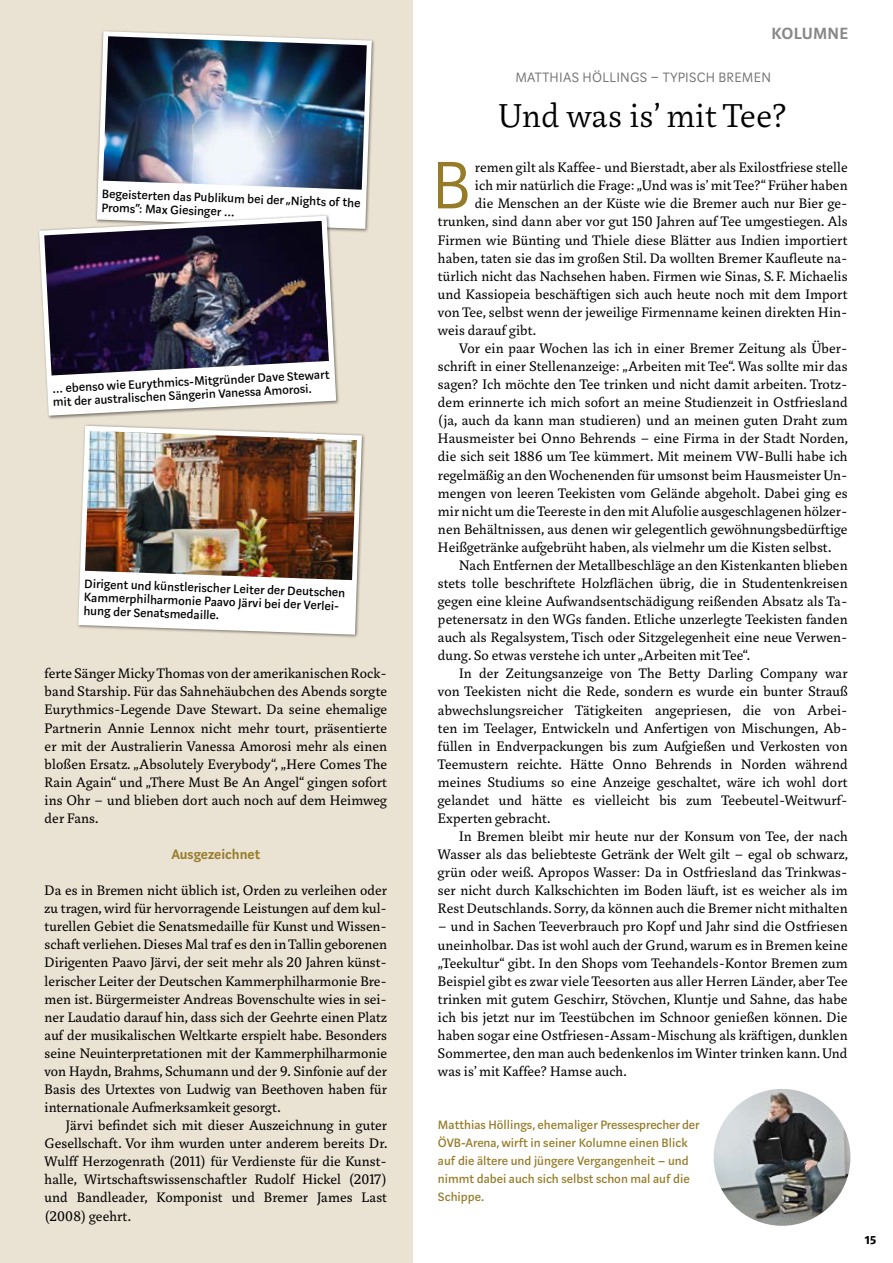
<style>
.page{position:relative;width:893px;height:1263px;background:#fff}
.page>*{position:absolute;margin:0;border:0;box-sizing:border-box;transform-origin:0 0}
.t1{font:300 74.25px "Marat Sans";color:#967c29}
.t2{font:300 36px "Marat";letter-spacing:.01em;color:#000}
.t3{font:600 18px "Marat Sans";letter-spacing:.01em;color:#878787}
.t4{font:15px/18px "Marat";letter-spacing:.01em;color:#000;text-align:justify}
.t5{font:300 15px "Marat Sans";letter-spacing:.02em;color:#706f6f}
.t6{font:600 15px "Marat Sans";color:#967c29}
.t7{font:500 13.5px/13.5px "Marat Sans";color:#000}
.t8{font:500 13.5px/18px "Marat Sans";color:#967c29}
.t9{font:700 13.5px "Marat Sans";color:#000}
</style>
<div class="page">
<div style="left:0;top:0;width:412px;height:1263px;background:#eae2d2"></div>
<img style="left:714px;top:1089px;width:136px;height:137px;border-radius:68px">
<img style="left:77px;top:424px;width:287px;height:213px">
<img style="left:95px;top:30px;width:279px;height:201px">
<svg style="left:81px;top:570px;width:275px;height:62px"></svg>
<svg style="left:99px;top:180px;width:266px;height:49px"></svg>
<img style="left:38px;top:213px;width:301px;height:205px">
<svg style="left:49px;top:360px;width:284px;height:55px"></svg>
<p class="t7" style="left:102px;top:187px;width:260px;rotate:2deg">Begeisterten das Publikum bei der „Nights of the<br>Proms“: Max Giesinger …</p>
<p class="t7" style="left:52px;top:382px;width:279px;rotate:-3deg">… ebenso wie Eurythmics-Mitgründer Dave Stewart mit der australischen Sängerin Vanessa Amorosi.</p>
<p class="t7" style="left:85px;top:577px;width:263px;rotate:2deg">Dirigent und künstlerischer Leiter der Deutschen<br>Kammerphilharmonie Paavo Järvi bei der Verlei&shy;hung der Senatsmedaille.</p>
<p class="t4" style="left:45px;top:665px;width:344px">ferte Sänger Micky Thomas von der amerikanischen Rock&shy;band Starship. Für das Sahnehäubchen des Abends sorgte Eurythmics-Legende Dave Stewart. Da seine ehemalige Partnerin Annie Lennox nicht mehr tourt, präsentierte er mit der Australierin Vanessa Amorosi mehr als einen bloßen Ersatz. „Absolutely Everybody“, „Here Comes The Rain Again“ und „There Must Be An Angel“ gingen sofort ins Ohr – und blieben dort auch noch auf dem Heimweg der Fans.</p>
<p class="t6" style="left:171px;top:846px;width:90px">Ausgezeichnet</p>
<p class="t4" style="left:45px;top:882px;width:344px">Da es in Bremen nicht üblich ist, Orden zu verleihen oder zu tragen, wird für hervorragende Leistungen auf dem kul&shy;turellen Gebiet die Senatsmedaille für Kunst und Wissen&shy;schaft verliehen. Dieses Mal traf es den in Tallin geborenen Dirigenten Paavo Järvi, der seit mehr als 20 Jahren künst&shy;lerischer Leiter der Deutschen Kammerphilharmonie Bre&shy;men ist. Bürgermeister Andreas Bovenschulte wies in sei&shy;ner Laudatio darauf hin, dass sich der Geehrte einen Platz auf der musikalischen Weltkarte erspielt habe. Besonders seine Neuinterpretationen mit der Kammerphilharmonie von Haydn, Brahms, Schumann und der 9. Sinfonie auf der Basis des Urtextes von Ludwig van Beethoven haben für internationale Aufmerksamkeit gesorgt.</p>
<p class="t4" style="left:45px;top:1116px;width:344px;text-indent:21px">Järvi befindet sich mit dieser Auszeichnung in guter Gesellschaft. Vor ihm wurden unter anderem bereits Dr.<br>Wulff Herzogenrath (2011) für Verdienste für die Kunst&shy;halle, Wirtschaftswissenschaftler Rudolf Hickel (2017) und Bandleader, Komponist und Bremer James Last (2008) geehrt.</p>
<p class="t3" style="left:772px;top:23px;width:78px">KOLUMNE</p>
<p class="t5" style="left:515px;top:70px;width:257px">MATTHIAS HÖLLINGS – TYPISCH BREMEN</p>
<h2 class="t2" style="left:499px;top:96px;width:290px">Und was is’ mit Tee?</h2>
<h1 class="t1" style="left:432px;top:146px;width:41px">B</h1>
<p class="t4" style="left:475px;top:159px;width:374px">remen gilt als Kaffee- und Bierstadt, aber als Exilostfriese stelle</p>
<p class="t4" style="left:475px;top:177px;width:374px">ich mir natürlich die Frage: „Und was is’ mit Tee?“ Früher haben</p>
<p class="t4" style="left:475px;top:195px;width:374px">die Menschen an der Küste wie die Bremer auch nur Bier ge-</p>
<p class="t4" style="left:438px;top:213px;width:411px">trunken, sind dann aber vor gut 150 Jahren auf Tee umgestiegen. Als</p>
<p class="t4" style="left:438px;top:231px;width:411px">Firmen wie Bünting und Thiele diese Blätter aus Indien importiert</p>
<p class="t4" style="left:438px;top:249px;width:411px">haben, taten sie das im großen Stil. Da wollten Bremer Kaufleute na-</p>
<p class="t4" style="left:438px;top:267px;width:411px">türlich nicht das Nachsehen haben. Firmen wie Sinas, S.F. Michaelis</p>
<p class="t4" style="left:438px;top:285px;width:411px">und Kassiopeia beschäftigen sich auch heute noch mit dem Import</p>
<p class="t4" style="left:438px;top:303px;width:411px">von Tee, selbst wenn der jeweilige Firmenname keinen direkten Hin-</p>
<p class="t4" style="left:438px;top:321px;width:100px">weis darauf gibt.</p>
<p class="t4" style="left:459px;top:339px;width:390px">Vor ein paar Wochen las ich in einer Bremer Zeitung als Über-</p>
<p class="t4" style="left:438px;top:357px;width:411px">schrift in einer Stellenanzeige: „Arbeiten mit Tee“. Was sollte mir das</p>
<p class="t4" style="left:438px;top:376px;width:411px">sagen? Ich möchte den Tee trinken und nicht damit arbeiten. Trotz-</p>
<p class="t4" style="left:438px;top:394px;width:411px">dem erinnerte ich mich sofort an meine Studienzeit in Ostfriesland</p>
<p class="t4" style="left:438px;top:412px;width:411px">(ja, auch da kann man studieren) und an meinen guten Draht zum</p>
<p class="t4" style="left:438px;top:430px;width:411px">Hausmeister bei Onno Behrends – eine Firma in der Stadt Norden,</p>
<p class="t4" style="left:438px;top:448px;width:411px">die sich seit 1886 um Tee kümmert. Mit meinem VW-Bulli habe ich</p>
<p class="t4" style="left:438px;top:466px;width:411px">regelmäßig an den Wochenenden für umsonst beim Hausmeister Un-</p>
<p class="t4" style="left:438px;top:484px;width:411px">mengen von leeren Teekisten vom Gelände abgeholt. Dabei ging es</p>
<p class="t4" style="left:438px;top:502px;width:411px">mir nicht um die Teereste in den mit Alufolie ausgeschlagenen hölzer-</p>
<p class="t4" style="left:438px;top:520px;width:411px">nen Behältnissen, aus denen wir gelegentlich gewöhnungsbedürftige</p>
<p class="t4" style="left:438px;top:538px;width:395px">Heißgetränke aufgebrüht haben, als vielmehr um die Kisten selbst.</p>
<p class="t4" style="left:459px;top:556px;width:390px">Nach Entfernen der Metallbeschläge an den Kistenkanten blieben</p>
<p class="t4" style="left:438px;top:574px;width:411px">stets tolle beschriftete Holzflächen übrig, die in Studentenkreisen</p>
<p class="t4" style="left:438px;top:592px;width:411px">gegen eine kleine Aufwandsentschädigung reißenden Absatz als Ta-</p>
<p class="t4" style="left:438px;top:611px;width:411px">petenersatz in den WGs fanden. Etliche unzerlegte Teekisten fanden</p>
<p class="t4" style="left:438px;top:629px;width:411px">auch als Regalsystem, Tisch oder Sitzgelegenheit eine neue Verwen-</p>
<p class="t4" style="left:438px;top:647px;width:314px">dung. So etwas verstehe ich unter „Arbeiten mit Tee“.</p>
<p class="t4" style="left:459px;top:665px;width:390px">In der Zeitungsanzeige von The Betty Darling Company war</p>
<p class="t4" style="left:438px;top:683px;width:411px">von Teekisten nicht die Rede, sondern es wurde ein bunter Strauß</p>
<p class="t4" style="left:438px;top:701px;width:411px">abwechslungsreicher Tätigkeiten angepriesen, die von Arbei-</p>
<p class="t4" style="left:438px;top:719px;width:411px">ten im Teelager, Entwickeln und Anfertigen von Mischungen, Ab-</p>
<p class="t4" style="left:438px;top:737px;width:411px">füllen in Endverpackungen bis zum Aufgießen und Verkosten von</p>
<p class="t4" style="left:438px;top:755px;width:411px">Teemustern reichte. Hätte Onno Behrends in Norden während</p>
<p class="t4" style="left:438px;top:773px;width:411px">meines Studiums so eine Anzeige geschaltet, wäre ich wohl dort</p>
<p class="t4" style="left:438px;top:791px;width:411px">gelandet und hätte es vielleicht bis zum Teebeutel-Weitwurf-</p>
<p class="t4" style="left:438px;top:809px;width:114px">Experten gebracht.</p>
<p class="t4" style="left:459px;top:827px;width:390px">In Bremen bleibt mir heute nur der Konsum von Tee, der nach</p>
<p class="t4" style="left:438px;top:846px;width:411px">Wasser als das beliebteste Getränk der Welt gilt – egal ob schwarz,</p>
<p class="t4" style="left:438px;top:864px;width:411px">grün oder weiß. Apropos Wasser: Da in Ostfriesland das Trinkwas-</p>
<p class="t4" style="left:438px;top:882px;width:411px">ser nicht durch Kalkschichten im Boden läuft, ist es weicher als im</p>
<p class="t4" style="left:438px;top:900px;width:411px">Rest Deutschlands. Sorry, da können auch die Bremer nicht mithalten</p>
<p class="t4" style="left:438px;top:918px;width:411px">– und in Sachen Teeverbrauch pro Kopf und Jahr sind die Ostfriesen uneinholbar. Das ist wohl auch der Grund, warum es in Bremen keine „Teekultur“ gibt. In den Shops vom Teehandels-Kontor Bremen zum Beispiel gibt es zwar viele Teesorten aus aller Herren Länder, aber Tee trinken mit gutem Geschirr, Stövchen, Kluntje und Sahne, das habe ich bis jetzt nur im Teestübchen im Schnoor genießen können. Die haben sogar eine Ostfriesen-Assam-Mischung als kräftigen, dunklen Sommertee, den man auch bedenkenlos im Winter trinken kann. Und was is’ mit Kaffee? Hamse auch.</p>
<p class="t8" style="left:438px;top:1116px;width:263px">Matthias Höllings, ehemaliger Pressesprecher der ÖVB-Arena, wirft in seiner Kolumne einen Blick auf die ältere und jüngere Vergangenheit – und nimmt dabei auch sich selbst schon mal auf die Schippe.</p>
<p class="t9" style="left:865px;top:1232px;width:13px">15</p>
</div>
